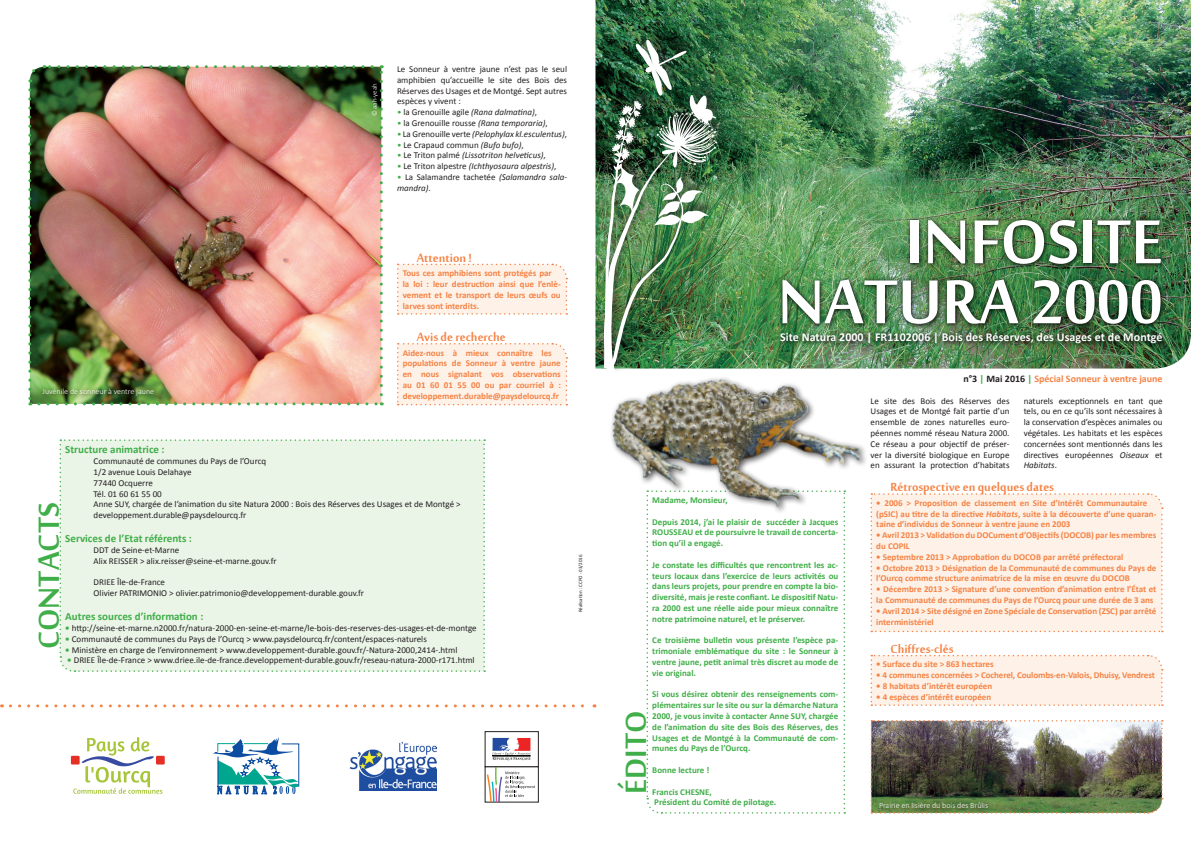
<style>
.page{position:relative;width:1191px;height:842px;background:#fff}
.page>*{position:absolute;margin:0;border:0;box-sizing:border-box;transform-origin:0 0}
.t1{font:95px "Mool Boran";color:#fff}
.t2{font:45px "Mool Boran";color:#40ae49}
.t3{font:18px "Mool Boran";color:#f58345}
.t4{font:700 12px "Calibri";letter-spacing:.005em;color:#fff}
.t5{font:700 11px "Calibri";color:#40ae49}
.t6{font:700 10px "Calibri";color:#f58345}
.t7{font:9px/10.8px "Calibri";color:#231f20;text-align:justify}
.t8{font:700 9px/10.8px "Calibri";color:#f58345}
.t9{font:700 9px/10.8px "Calibri";color:#40ae49;text-align:justify}
.t10{font:italic 9px/10.8px "Calibri";color:#231f20}
.t11{font:300 8px "Calibri";color:#fff}
.t12{font:300 7px "Calibri";color:#fff}
.t13{font:5px "Calibri";color:#231f20}
.s1{color:#40ae49}
.s2{font-style:italic}
.s3{font-style:normal;color:#40ae49}
.s4{font-style:normal}
.s5{font-weight:700;color:#40ae49}
.s6{color:#231f20}
</style>
<div class="page">
<img style="left:30px;top:67px;width:351px;height:337px">
<svg style="left:28px;top:67px;width:10px;height:15px"></svg>
<svg style="left:28px;top:90px;width:3px;height:315px"></svg>
<svg style="left:39px;top:402px;width:343px;height:3px"></svg>
<svg style="left:380px;top:65px;width:3px;height:330px"></svg>
<svg style="left:44px;top:65px;width:328px;height:3px"></svg>
<svg style="left:646px;top:520px;width:199px;height:294px"></svg>
<div style="left:59px;top:439px;width:426px;height:233px;background:#eaf4e7"></div>
<img style="left:595px;top:0;width:596px;height:369px">
<img style="left:611px;top:363px;width:260px;height:157px">
<div style="left:602px;top:27px;width:125px;height:346px;background:#231f20;opacity:.5"></div>
<img style="left:604px;top:40px;width:113px;height:334px">
<img style="left:776px;top:215px;width:392px;height:134px">
<img style="left:870px;top:720px;width:293px;height:94px">
<div style="left:870px;top:492px;width:293px;height:140px;background:#fef1e7"></div>
<svg style="left:870px;top:654px;width:293px;height:52px;background:#fdefe5"></svg>
<svg style="left:875px;top:798px;width:118px;height:16px;background:#68864c"></svg>
<svg style="left:39px;top:385px;width:120px;height:16px;background:#587c3b"></svg>
<svg style="left:213px;top:737px;width:86px;height:58px"></svg>
<div style="left:485px;top:731px;width:53px;height:36px;border:1px solid #231f20"></div>
<svg style="left:487px;top:738px;width:48px;height:64px"></svg>
<div style="left:71px;top:756px;width:9px;height:8px;background:#e53025"></div>
<div style="left:156px;top:756px;width:9px;height:8px;background:#e53025"></div>
<svg style="left:73px;top:737px;width:89px;height:57px"></svg>
<img style="left:349px;top:741px;width:88px;height:50px">
<div style="left:397px;top:343px;width:170px;height:62px;background:#fef1e7"></div>
<svg style="left:397px;top:263px;width:170px;height:52px;background:#fdefe5"></svg>
<svg style="left:10px;top:704px;width:585px;height:3px"></svg>
<p class="t12" style="left:370px;top:116px;width:35px;rotate:-90deg">© aah-yeah</p>
<p class="t7" style="left:397px;top:64px;width:172px">Le Sonneur à ventre jaune n’est pas le seul amphibien qu’accueille le site des Bois des Réserves des Usages et de Montgé. Sept autres espèces y vivent :</p>
<p class="t7" style="left:397px;top:107px;width:142px"><span class="s1">•</span> la Grenouille agile <span class="s2">(Rana dalmatina)</span>,</p>
<p class="t7" style="left:397px;top:118px;width:152px"><span class="s1">•</span> la Grenouille rousse <span class="s2">(Rana temporaria)</span>,</p>
<p class="t10" style="left:397px;top:128px;width:172px"><span class="s3">•</span> <span class="s4">La Grenouille verte</span> (Pelophylax kl.esculentus)<span class="s4">,</span></p>
<p class="t7" style="left:397px;top:139px;width:128px"><span class="s1">•</span> Le Crapaud commun <span class="s2">(Bufo bufo)</span>,</p>
<p class="t10" style="left:397px;top:150px;width:150px"><span class="s3">•</span> <span class="s4">Le Triton palmé</span> (Lissotriton helveticus)<span class="s4">,</span></p>
<p class="t10" style="left:397px;top:160px;width:161px"><span class="s3">•</span> <span class="s4">Le Triton alpestre</span> (Ichthyosaura alpestris)<span class="s4">,</span></p>
<p class="t10" style="left:397px;top:171px;width:172px"><span class="s3">•</span> <span class="s4">La Salamandre tachetée</span> (Salamandra sala&shy;mandra)<span class="s4">.</span></p>
<p class="t11" style="left:43px;top:387px;width:113px">Juvénile de sonneur à ventre jaune</p>
<p class="t3" style="left:417px;top:245px;width:57px">Attention !</p>
<p class="t8" style="left:403px;top:268px;width:160px">Tous ces amphibiens sont protégés par<br>la loi : leur destruction ainsi que l’enlè&shy;vement et le transport de leurs œufs ou larves sont interdits.</p>
<p class="t3" style="left:417px;top:324px;width:90px">Avis de recherche</p>
<p class="t8" style="left:403px;top:347px;width:160px">Aidez-nous à mieux connaître les populations de Sonneur à ventre jaune en nous signalant vos observations au 01 60 01 55 00 ou par courriel à : developpement.durable@paysdelourcq.fr</p>
<p class="t5" style="left:65px;top:443px;width:101px">Structure animatrice :</p>
<p class="t7" style="left:94px;top:456px;width:174px">Communauté de communes du Pays de l’Ourcq</p>
<p class="t7" style="left:94px;top:467px;width:99px">1/2 avenue Louis Delahaye</p>
<p class="t7" style="left:94px;top:477px;width:61px">77440 Ocquerre</p>
<p class="t7" style="left:94px;top:488px;width:70px">Tél. 01 60 61 55 00</p>
<p class="t7" style="left:94px;top:499px;width:368px">Anne SUY, chargée de l’animation du site Natura 2000 : Bois des Réserves des Usages et de Montgé &gt;</p>
<p class="t7" style="left:94px;top:510px;width:154px">developpement.durable@paysdelourcq.fr</p>
<p class="t5" style="left:65px;top:531px;width:128px">Services de l’Etat référents :</p>
<p class="t7" style="left:94px;top:545px;width:87px">DDT de Seine-et-Marne</p>
<p class="t7" style="left:94px;top:555px;width:184px">Alix REISSER &gt; alix.reisser@seine-et-marne.gouv.fr</p>
<p class="t7" style="left:94px;top:577px;width:73px">DRIEE Île-de-France</p>
<p class="t7" style="left:94px;top:588px;width:272px">Olivier PATRIMONIO &gt; olivier.patrimonio@developpement-durable.gouv.fr</p>
<p class="t5" style="left:65px;top:609px;width:140px">Autres sources d’information :</p>
<p class="t7" style="left:65px;top:623px;width:413px"><span class="s5">•</span> http://seine-et-marne.n2000.fr/natura-2000-en-seine-et-marne/le-bois-des-reserves-des-usages-et-de-montge</p>
<p class="t7" style="left:65px;top:633px;width:363px"><span class="s5">•</span> Communauté de communes du Pays de l’Ourcq &gt; www.paysdelourcq.fr/content/espaces-naturels</p>
<p class="t7" style="left:65px;top:644px;width:394px"><span class="s5">•</span> Ministère en charge de l’environnement &gt; www.developpement-durable.gouv.fr/-Natura-2000,2414-.html</p>
<p class="t7" style="left:67px;top:655px;width:409px"><span class="s5">•</span> DRIEE Île-de-France &gt; www.driee.ile-de-france.developpement-durable.gouv.fr/reseau-natura-2000-r171.html</p>
<p class="t2" style="left:17px;top:649px;width:148px;rotate:-90deg">CONTACTS</p>
<p class="t13" style="left:577px;top:612px;width:59px;rotate:-90deg">Réalisation : CCPO - 03/2016</p>
<p class="t1" style="left:905px;top:175px;width:259px">INFOSITE</p>
<p class="t1" style="left:777px;top:235px;width:386px">NATURA 2000</p>
<p class="t4" style="left:780px;top:330px;width:384px">Site Natura 2000 | FR1102006 | Bois des Réserves, des Usages et de Montgé</p>
<p class="t9" style="left:652px;top:495px;width:77px">Madame, Monsieur,</p>
<p class="t9" style="left:652px;top:516px;width:187px">Depuis 2014, j’ai le plaisir de succéder à Jacques ROUSSEAU et de poursuivre le travail de concerta&shy;tion qu’il a engagé.</p>
<p class="t9" style="left:652px;top:559px;width:188px">Je constate les difficultés que rencontrent les ac&shy;teurs locaux dans l’exercice de leurs activités ou dans leurs projets, pour prendre en compte la bio&shy;diversité, mais je reste confiant. Le dispositif Natu&shy;ra 2000 est une réelle aide pour mieux connaître notre patrimoine naturel, et le préserver.</p>
<p class="t9" style="left:652px;top:635px;width:188px">Ce troisième bulletin vous présente l’espèce pa&shy;trimoniale emblématique du site : le Sonneur à ventre jaune, petit animal très discret au mode de vie original.</p>
<p class="t9" style="left:652px;top:689px;width:187px">Si vous désirez obtenir des renseignements com&shy;plémentaires sur le site ou sur la démarche Natura 2000, je vous invite à contacter Anne SUY, chargée de l’animation du site des Bois des Réserves, des Usages et de Montgé à la Communauté de com&shy;munes du Pays de l’Ourcq.</p>
<p class="t9" style="left:652px;top:765px;width:59px">Bonne lecture !</p>
<p class="t9" style="left:652px;top:786px;width:61px">Francis CHESNE,</p>
<p class="t9" style="left:654px;top:797px;width:123px">Président du Comité de pilotage.</p>
<p class="t2" style="left:604px;top:794px;width:85px;rotate:-90deg">ÉDITO</p>
<p class="t6" style="left:963px;top:372px;width:201px"><span class="s6">n°3</span> <span class="s1">|</span> <span class="s6">Mai 2016</span> <span class="s1">|</span> Spécial Sonneur à ventre jaune</p>
<p class="t7" style="left:870px;top:395px;width:140px">Le site des Bois des Réserves des Usages et de Montgé fait partie d’un ensemble de zones naturelles euro&shy;péennes nommé réseau Natura 2000.<br>Ce réseau a pour objectif de préser&shy;ver la diversité biologique en Europe en assurant la protection d’habitats</p>
<p class="t7" style="left:1023px;top:395px;width:140px">naturels exceptionnels en tant que tels, ou en ce qu’ils sont nécessaires à la conservation d’espèces animales ou végétales. Les habitats et les espèces concernées sont mentionnés dans les directives européennes <span class="s2">Oiseaux</span> et <span class="s2">Habitats</span>.</p>
<p class="t3" style="left:890px;top:475px;width:165px">Rétrospective en quelques dates</p>
<p class="t8" style="left:876px;top:497px;width:281px">• 2006 &gt; Proposition de classement en Site d’Intérêt Communautaire (pSIC) au titre de la directive <span class="s2">Habitats</span>, suite à la découverte d’une quaran&shy;taine d’individus de Sonneur à ventre jaune en 2003</p>
<p class="t8" style="left:876px;top:530px;width:281px">• Avril 2013 &gt; Validation du DOCument d’OBjectifs (DOCOB) par les membres du COPIL</p>
<p class="t8" style="left:876px;top:551px;width:248px">• Septembre 2013 &gt; Approbation du DOCOB par arrêté préfectoral</p>
<p class="t8" style="left:876px;top:562px;width:281px">• Octobre 2013 &gt; Désignation de la Communauté de communes du Pays de l’Ourcq comme structure animatrice de la mise en œuvre du DOCOB</p>
<p class="t8" style="left:876px;top:584px;width:281px">• Décembre 2013 &gt; Signature d’une convention d’animation entre l’État et la Communauté de communes du Pays de l’Ourcq pour une durée de 3 ans</p>
<p class="t8" style="left:876px;top:605px;width:281px">• Avril 2014 &gt; Site désigné en Zone Spéciale de Conservation (ZSC) par arrêté interministériel</p>
<p class="t8" style="left:876px;top:659px;width:119px">• Surface du site &gt; 863 hectares</p>
<p class="t8" style="left:876px;top:670px;width:280px">• 4 communes concernées &gt; Cocherel, Coulombs-en-Valois, Dhuisy, Vendrest</p>
<p class="t8" style="left:876px;top:681px;width:117px">• 8 habitats d’intérêt européen</p>
<p class="t8" style="left:876px;top:691px;width:116px">• 4 espèces d’intérêt européen</p>
<p class="t3" style="left:890px;top:636px;width:65px">Chiffres-clés</p>
<p class="t11" style="left:879px;top:801px;width:111px">Prairie en lisière du bois des Brûlis</p>
</div>
